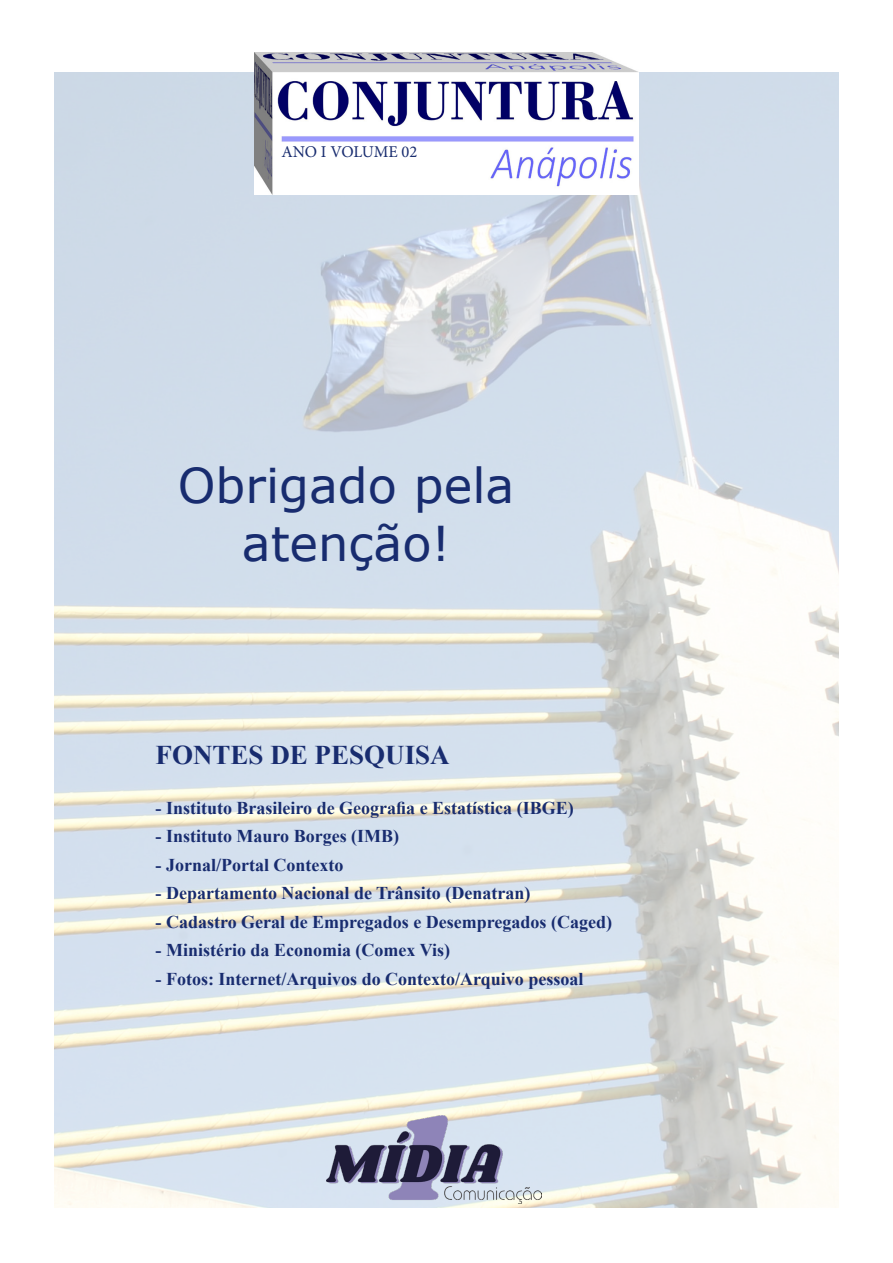
<style>
.page{position:relative;width:893px;height:1263px;background:#fff}
.page>*{position:absolute;margin:0;border:0;box-sizing:border-box;transform-origin:0 0}
.t1{font:48px "Verdana";color:#182c6f}
.t2{font:700 27px "Times New Roman";color:#182c6f}
.t3{font:700 18px "Times New Roman";color:#182c6f}
.t4{font:16.5px "Minion Pro";letter-spacing:-.01em;color:#182c6f}
</style>
<div class="page">
<img style="left:54px;top:72px;width:785px;height:1136px">
<img style="left:255px;top:53px;width:383px;height:141px">
<img style="left:327px;top:1115px;width:214px;height:89px">
<p class="t4" style="left:281px;top:140px;width:138px">ANO I VOLUME 02</p>
<p class="t1" style="left:178px;top:453px;width:338px">Obrigado pela</p>
<p class="t1" style="left:242px;top:510px;width:210px">atenção!</p>
<p class="t2" style="left:156px;top:735px;width:296px">FONTES DE PESQUISA</p>
<p class="t3" style="left:156px;top:795px;width:420px">- Instituto Brasileiro de Geografia e Estatística (IBGE)</p>
<p class="t3" style="left:156px;top:823px;width:245px">- Instituto Mauro Borges (IMB)</p>
<p class="t3" style="left:156px;top:852px;width:189px">- Jornal/Portal Contexto</p>
<p class="t3" style="left:156px;top:880px;width:376px">- Departamento Nacional de Trânsito (Denatran)</p>
<p class="t3" style="left:156px;top:909px;width:458px">- Cadastro Geral de Empregados e Desempregados (Caged)</p>
<p class="t3" style="left:156px;top:937px;width:296px">- Ministério da Economia (Comex Vis)</p>
<p class="t3" style="left:156px;top:966px;width:429px">- Fotos: Internet/Arquivos do Contexto/Arquivo pessoal</p>
</div>
